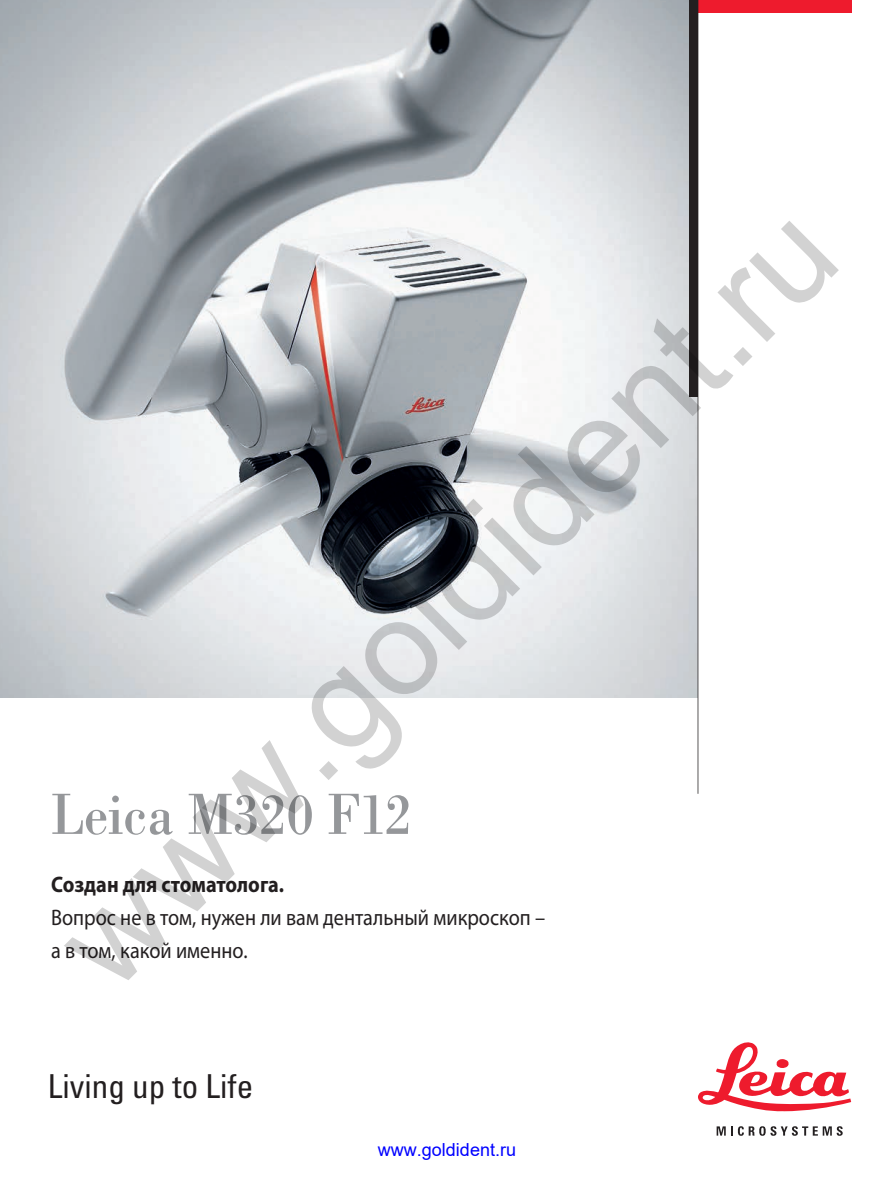
<style>
.page{position:relative;width:894px;height:1194px;background:#fff}
.page>*{position:absolute;margin:0;border:0;box-sizing:border-box;transform-origin:0 0}
.t1{font:135px "Arial";color:rgb(0 0 0/.18)}
.t2{font:60px "Leicana";color:#95979a}
.t3{font:condensed 33px "Univers LT Std";color:#231f20}
.t4{font:22.5px/33px "Myriad Pro";color:#231f20;scale:.9 1}
.t5{font:700 22.5px "Myriad Pro";color:#231f20;scale:.9 1}
.t6{font:18px "Arial";color:#00f}
</style>
<div class="page">
<img style="left:0;top:0;width:697px;height:697px">
<svg style="left:698px;top:1042px;width:152px;height:69px"></svg>
<svg style="left:716px;top:1126px;width:126px;height:9px"></svg>
<div style="left:697px;top:0;width:153px;height:13px;background:#ee1b2d"></div>
<div style="left:689px;top:0;width:8px;height:397px;background:#231f20"></div>
<hr style="left:697px;top:0;width:1px;height:793px;background:#231f20">
<h1 class="t1" style="left:14px;top:896px;width:1037px;rotate:-45deg">www.goldident.ru</h1>
<h2 class="t2" style="left:51px;top:777px;width:362px">Leica M320 F12</h2>
<p class="t5" style="left:51px;top:870px;width:260px">Создан для стоматолога.</p>
<p class="t4" style="left:51px;top:901px;width:550px">Вопрос не в том, нужен ли вам дентальный микроскоп – а в том, какой именно.</p>
<h3 class="t3" style="left:48px;top:1065px;width:207px">Living up to Life</h3>
<p class="t6" style="left:378px;top:1137px;width:140px">www.goldident.ru</p>
</div>
